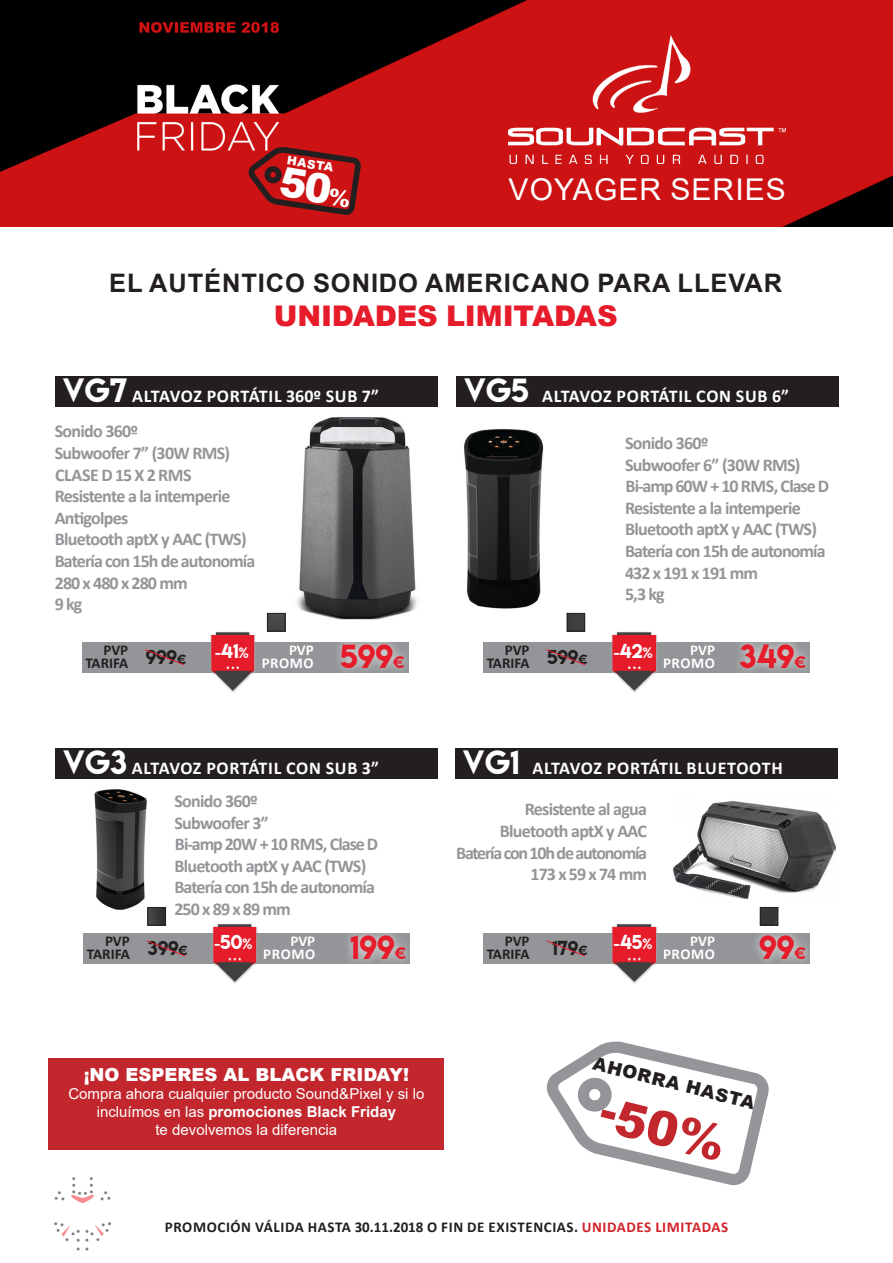
<style>
.page{position:relative;width:893px;height:1263px;background:#fff}
.page>*{position:absolute;margin:0;border:0;box-sizing:border-box;transform-origin:0 0}
.t1{font:900 48px "Arial";color:#c1272d}
.t2{font:30px "Lemon Milk";color:#e61c2b}
.t3{font:30px "Arial";letter-spacing:.035em;color:#fff}
.t4{font:900 28.5px "Arial";letter-spacing:-.005em;color:#e61c2b}
.t5{font:700 25.5px "Arial";letter-spacing:.035em;color:#231f20}
.t6{font:700 18px "Calibri";letter-spacing:-.045em;color:#939598}
.t7{font:700 18px "Calibri";letter-spacing:.03em;color:#fff}
.t8{font:700 18px "Calibri";letter-spacing:-.07em;color:#939598}
.t9{font:900 18px "Arial";color:#fff}
.t10{font:18px "Lemon Milk";letter-spacing:-.01em;color:#231f20}
.t11{font:700 18px "Calibri";letter-spacing:-.02em;color:#939598}
.t12{font:900 18px "Arial";color:#231f20}
.t13{font:15px/18px "Arial";color:#fff;text-align:center}
.t14{font:700 15px "Calibri";letter-spacing:.04em;color:#231f20}
.t15{font:700 15px "Calibri";letter-spacing:.02em;color:#231f20}
.t16{font:700 15px "Calibri";letter-spacing:.035em;color:#fff}
.t17{font:13.5px "Lemon Milk";color:#fff}
.t18{font:900 12px "Arial";color:#fff}
.s1{font-family:"Lemon Milk";font-weight:400;font-size:30px}
.s2{font-size:12px}
.s3{font-size:18px}
.s4{font-size:15px}
.s5{font-weight:700}
.s6{color:#d1232a}
</style>
<div class="page">
<img style="left:0;top:0;width:893px;height:226px">
<img style="left:509px;top:35px;width:276px;height:129px">
<img style="left:674px;top:801px;width:161px;height:125px">
<div style="left:49px;top:1058px;width:395px;height:91px;background:#c1272d"></div>
<img style="left:55px;top:1177px;width:56px;height:73px">
<img style="left:266px;top:417px;width:151px;height:214px">
<img style="left:464px;top:429px;width:121px;height:184px">
<img style="left:94px;top:789px;width:73px;height:128px">
<div style="left:56px;top:748px;width:382px;height:31px;background:#231f20"></div>
<div style="left:84px;top:933px;width:326px;height:31px;background:#939598"></div>
<img style="left:212px;top:924px;width:46px;height:60px">
<div style="left:342px;top:926px;width:73px;height:42px;background:#fff;opacity:.75"></div>
<svg style="left:146px;top:940px;width:40px;height:17px"></svg>
<img style="left:149px;top:909px;width:15px;height:14px">
<div style="left:147px;top:907px;width:19px;height:18px;border:1px solid #231f20"></div>
<div style="left:55px;top:376px;width:383px;height:31px;background:#231f20"></div>
<div style="left:82px;top:642px;width:327px;height:30px;background:#939598"></div>
<img style="left:208px;top:632px;width:50px;height:61px">
<div style="left:333px;top:635px;width:80px;height:42px;background:#fff;opacity:.75"></div>
<svg style="left:145px;top:649px;width:39px;height:16px"></svg>
<img style="left:269px;top:615px;width:14px;height:14px">
<div style="left:267px;top:613px;width:18px;height:18px;border:1px solid #231f20"></div>
<div style="left:457px;top:376px;width:382px;height:31px;background:#231f20"></div>
<div style="left:483px;top:642px;width:327px;height:30px;background:#939598"></div>
<img style="left:609px;top:632px;width:51px;height:61px">
<div style="left:731px;top:635px;width:83px;height:42px;background:#fff;opacity:.75"></div>
<svg style="left:546px;top:649px;width:39px;height:16px"></svg>
<img style="left:569px;top:615px;width:14px;height:14px">
<div style="left:567px;top:613px;width:18px;height:18px;border:1px solid #231f20"></div>
<div style="left:455px;top:748px;width:383px;height:31px;background:#231f20"></div>
<div style="left:483px;top:933px;width:327px;height:31px;background:#939598"></div>
<img style="left:611px;top:924px;width:46px;height:56px">
<div style="left:750px;top:926px;width:64px;height:42px;background:#fff;opacity:.75"></div>
<svg style="left:546px;top:940px;width:39px;height:17px"></svg>
<img style="left:762px;top:909px;width:14px;height:14px">
<div style="left:760px;top:907px;width:18px;height:18px;border:1px solid #231f20"></div>
<div style="left:244px;top:113px;width:137px;height:114px;background:#cc1213"></div>
<p class="t18" style="left:289px;top:152px;width:48px;rotate:9deg">HASTA</p>
<h2 class="t3" style="left:509px;top:169px;width:279px">VOYAGER SERIES</h2>
<p class="t5" style="left:109px;top:265px;width:674px">EL AUTÉNTICO SONIDO AMERICANO PARA LLEVAR</p>
<p class="t4" style="left:274px;top:295px;width:345px">UNIDADES LIMITADAS</p>
<p class="t7" style="left:63px;top:383px;width:318px"><span class="s1">VG7</span> ALTAVOZ PORTÁTIL 360º SUB 7”</p>
<p class="t7" style="left:464px;top:383px;width:327px"><span class="s1">VG5</span> ALTAVOZ PORTÁTIL CON SUB 6”</p>
<p class="t6" style="left:55px;top:419px;width:85px">Sonido 360º</p>
<p class="t6" style="left:55px;top:440px;width:177px">Subwoofer 7” (30W RMS)</p>
<p class="t11" style="left:55px;top:462px;width:138px">CLASE D 15 X 2 RMS</p>
<p class="t6" style="left:55px;top:483px;width:177px">Resistente a la intemperie</p>
<p class="t6" style="left:55px;top:505px;width:75px">Antigolpes</p>
<p class="t6" style="left:55px;top:527px;width:193px">Bluetooth aptX y AAC (TWS)</p>
<p class="t6" style="left:55px;top:548px;width:202px">Batería con 15h de autonomía</p>
<p class="t6" style="left:55px;top:570px;width:134px">280 x 480 x 280 mm</p>
<p class="t6" style="left:55px;top:591px;width:29px">9 kg</p>
<p class="t6" style="left:625px;top:430px;width:85px">Sonido 360º</p>
<p class="t6" style="left:625px;top:452px;width:177px">Subwoofer 6” (30W RMS)</p>
<p class="t6" style="left:625px;top:473px;width:205px">Bi-amp 60W + 10 RMS, Clase D</p>
<p class="t6" style="left:625px;top:495px;width:177px">Resistente a la intemperie</p>
<p class="t6" style="left:625px;top:517px;width:193px">Bluetooth aptX y AAC (TWS)</p>
<p class="t6" style="left:625px;top:538px;width:202px">Batería con 15h de autonomía</p>
<p class="t6" style="left:625px;top:560px;width:134px">432 x 191 x 191 mm</p>
<p class="t6" style="left:625px;top:581px;width:41px">5,3 kg</p>
<p class="t15" style="left:104px;top:639px;width:26px">PVP</p>
<p class="t15" style="left:85px;top:652px;width:44px">TARIFA</p>
<p class="t10" style="left:146px;top:644px;width:42px">999<span class="s2">€</span></p>
<p class="t17" style="left:215px;top:643px;width:35px">-<span class="s3">41</span>%</p>
<p class="t16" style="left:289px;top:639px;width:26px">PVP</p>
<p class="t16" style="left:262px;top:652px;width:54px">PROMO</p>
<p class="t2" style="left:340px;top:635px;width:66px">599<span class="s4">€</span></p>
<p class="t15" style="left:505px;top:639px;width:26px">PVP</p>
<p class="t15" style="left:487px;top:652px;width:44px">TARIFA</p>
<p class="t10" style="left:547px;top:644px;width:42px">599<span class="s2">€</span></p>
<p class="t17" style="left:614px;top:643px;width:40px">-<span class="s3">42</span>%</p>
<p class="t16" style="left:690px;top:639px;width:26px">PVP</p>
<p class="t16" style="left:663px;top:652px;width:54px">PROMO</p>
<p class="t2" style="left:739px;top:635px;width:68px">349<span class="s4">€</span></p>
<p class="t7" style="left:63px;top:755px;width:317px"><span class="s1">VG3</span> ALTAVOZ PORTÁTIL CON SUB 3”</p>
<p class="t6" style="left:174px;top:788px;width:85px">Sonido 360º</p>
<p class="t6" style="left:174px;top:810px;width:96px">Subwoofer 3”</p>
<p class="t6" style="left:175px;top:831px;width:205px">Bi-amp 20W + 10 RMS, Clase D</p>
<p class="t6" style="left:174px;top:853px;width:193px">Bluetooth aptX y AAC (TWS)</p>
<p class="t6" style="left:174px;top:875px;width:202px">Batería con 15h de autonomía</p>
<p class="t6" style="left:174px;top:896px;width:118px">250 x 89 x 89 mm</p>
<p class="t15" style="left:105px;top:930px;width:26px">PVP</p>
<p class="t15" style="left:87px;top:944px;width:44px">TARIFA</p>
<p class="t10" style="left:148px;top:935px;width:42px">399<span class="s2">€</span></p>
<p class="t17" style="left:214px;top:934px;width:40px">-<span class="s3">50</span>%</p>
<p class="t16" style="left:291px;top:930px;width:26px">PVP</p>
<p class="t2" style="left:350px;top:927px;width:58px">199<span class="s4">€</span></p>
<p class="t16" style="left:263px;top:944px;width:54px">PROMO</p>
<p class="t7" style="left:463px;top:755px;width:322px"><span class="s1">VG1</span> ALTAVOZ PORTÁTIL BLUETOOTH</p>
<p class="t6" style="left:525px;top:797px;width:124px">Resistente al agua</p>
<p class="t6" style="left:500px;top:818px;width:149px">Bluetooth aptX y AAC</p>
<p class="t8" style="left:456px;top:840px;width:192px">Batería con 10h de autonomía</p>
<p class="t6" style="left:530px;top:861px;width:118px">173 x 59 x 74 mm</p>
<p class="t15" style="left:505px;top:930px;width:26px">PVP</p>
<p class="t15" style="left:487px;top:944px;width:44px">TARIFA</p>
<p class="t10" style="left:552px;top:935px;width:37px">179<span class="s2">€</span></p>
<p class="t17" style="left:614px;top:934px;width:40px">-<span class="s3">45</span>%</p>
<p class="t16" style="left:690px;top:930px;width:26px">PVP</p>
<p class="t16" style="left:663px;top:944px;width:54px">PROMO</p>
<p class="t2" style="left:759px;top:927px;width:49px">99<span class="s4">€</span></p>
<p class="t9" style="left:84px;top:1062px;width:327px">¡NO ESPERES AL BLACK FRIDAY!</p>
<p class="t13" style="left:97px;top:1103px;width:301px">incluímos en las <span class="s5">promociones Black Friday </span>te devolvemos la diferencia</p>
<p class="t13" style="left:68px;top:1085px;width:357px">Compra ahora cualquier producto Sound&amp;Pixel y si lo</p>
<p class="t12" style="left:596px;top:1050px;width:168px;rotate:14deg">AHORRA HASTA</p>
<p class="t1" style="left:609px;top:1079px;width:130px;rotate:14deg">-50%</p>
<p class="t14" style="left:165px;top:1216px;width:565px">PROMOCIÓN VÁLIDA HASTA 30.11.2018 O FIN DE EXISTENCIAS. <span class="s6">UNIDADES LIMITADAS</span></p>
</div>
